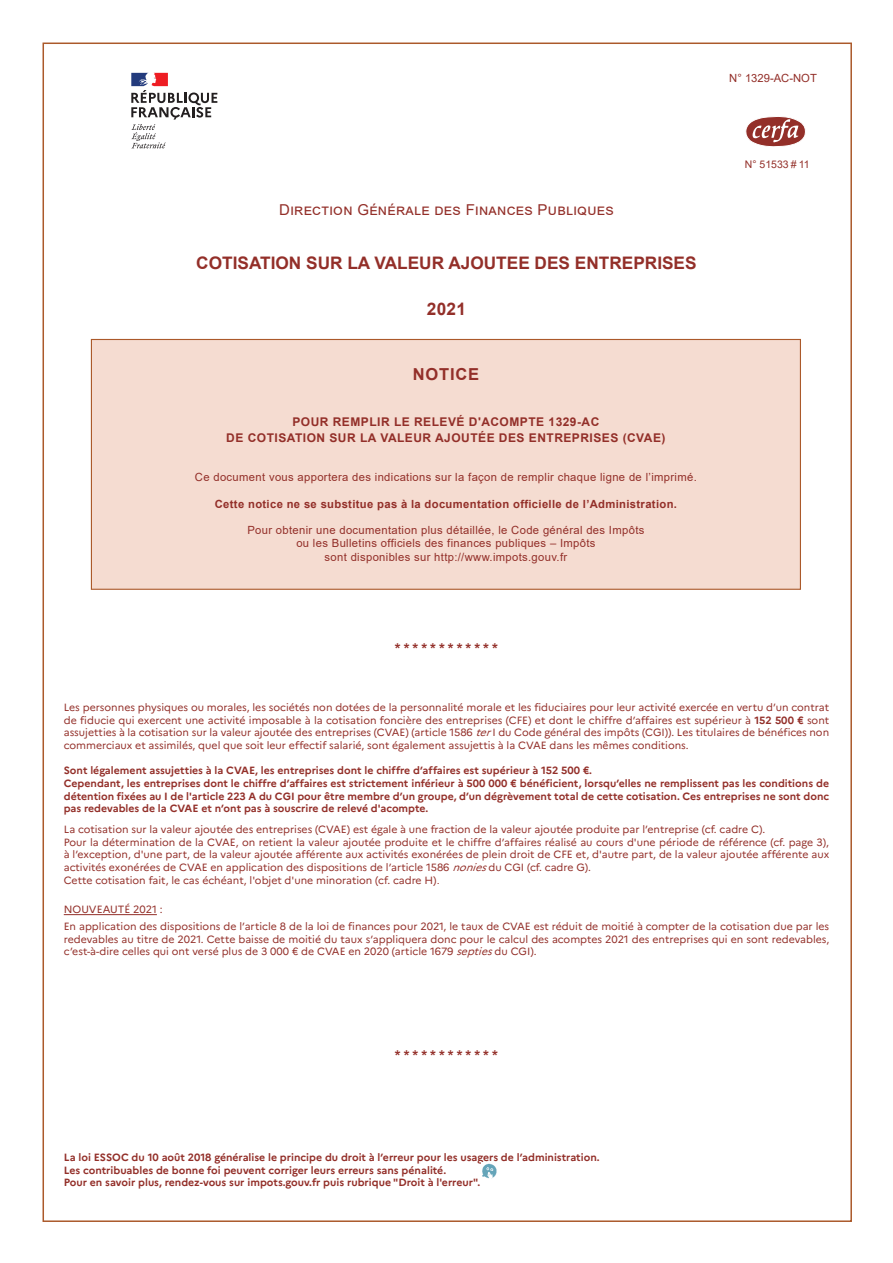
<style>
.page{position:relative;width:893px;height:1263px;background:#fff}
.page>*{position:absolute;margin:0;border:0;box-sizing:border-box;transform-origin:0 0}
.t1{font:700 17.25px "Arial";color:#932f29}
.t2{font:700 16.5px "Arial";letter-spacing:.05em;color:#932f29}
.t3{font:15px "Arial";letter-spacing:.02em;color:#932f29}
.t4{font:700 15px "Arial";color:#932f29}
.t5{font:700 12px/16.5px "Arial";letter-spacing:.04em;color:#932f29;text-align:center}
.t6{font:11.25px/13.5px "Arial";letter-spacing:.03em;color:#932f29;text-align:center}
.t7{font:700 11.25px "Arial";letter-spacing:.03em;color:#932f29}
.t8{font:11.25px "Arial";color:#932f29}
.t9{font:10.5px/12.6px "Marianne";color:#932f29}
.t10{font:700 10.5px/12.6px "Marianne";color:#932f29}
.t11{font:10.5px "Arial";color:#932f29}
.s1{font-weight:700}
.s2{font-style:italic}
.s3{font-family:"Arial"}
</style>
<div class="page">
<svg style="left:131px;top:73px;width:86px;height:75px"></svg>
<svg style="left:745px;top:116px;width:61px;height:31px"></svg>
<div style="left:91px;top:339px;width:709px;height:250px;background:#f5dcd1"></div>
<div style="left:91px;top:339px;width:710px;height:251px;border:1px solid #ab592a"></div>
<hr style="left:64px;top:914px;width:93px;height:1px;background:#932f29">
<img style="left:482px;top:1163px;width:15px;height:16px">
<p class="t8" style="left:729px;top:70px;width:89px">N° 1329-AC-NOT</p>
<h3 class="t3" style="left:279px;top:199px;width:336px">Direction Générale des Finances Publiques</h3>
<h1 class="t1" style="left:196px;top:251px;width:502px">COTISATION SUR LA VALEUR AJOUTEE DES ENTREPRISES</h1>
<h1 class="t1" style="left:427px;top:297px;width:41px">2021</h1>
<h2 class="t2" style="left:413px;top:363px;width:68px">NOTICE</h2>
<p class="t5" style="left:226px;top:413px;width:441px">POUR REMPLIR LE RELEVÉ D'ACOMPTE 1329-AC<br>DE COTISATION SUR LA VALEUR AJOUTÉE DES ENTREPRISES (CVAE)</p>
<p class="t6" style="left:195px;top:470px;width:503px">Ce document vous apportera des indications sur la façon de remplir chaque ligne de l’imprimé.</p>
<p class="t7" style="left:215px;top:496px;width:464px">Cette notice ne se substitue pas à la documentation officielle de l’Administration.</p>
<p class="t6" style="left:247px;top:523px;width:398px">Pour obtenir une documentation plus détaillée, le Code général des Impôts ou les Bulletins officiels des finances publiques – Impôts<br>sont disponibles sur http://www.impots.gouv.fr</p>
<h3 class="t4" style="left:395px;top:638px;width:105px">************</h3>
<p class="t11" style="left:745px;top:157px;width:66px">N° 51533 # 11</p>
<p class="t9" style="left:64px;top:701px;width:767px;text-align:justify">Les personnes physiques ou morales, les sociétés non dotées de la personnalité morale et les fiduciaires pour leur activité exercée en vertu d’un contrat de fiducie qui exercent une activité imposable à la cotisation foncière des entreprises (CFE) et dont le chiffre d’affaires est supérieur à <span class="s1">152 500 €</span> sont assujetties à la cotisation sur la valeur ajoutée des entreprises (CVAE) (article 1586 <span class="s2">ter</span>I du Code général des impôts (CGI)). Les titulaires de bénéfices non commerciaux et assimilés, quel que soit leur effectif salarié, sont également assujettis à la CVAE dans les mêmes conditions.</p>
<p class="t10" style="left:64px;top:764px;width:767px">Sont légalement assujetties à la CVAE, les entreprises dont le chiffre d’affaires est supérieur à 152 500 €.<br>Cependant, les entreprises dont le chiffre d’affaires est strictement inférieur à 500 000 € bénéficient, lorsqu’elles ne remplissent pas les conditions de détention fixées au I de l'article 223 A du CGI pour être membre d’un groupe, d’un dégrèvement total de cette cotisation. Ces entreprises ne sont donc pas redevables de la CVAE et n’ont pas à souscrire de relevé d'acompte.</p>
<p class="t9" style="left:64px;top:823px;width:767px">La cotisation sur la valeur ajoutée des entreprises (CVAE) est égale à une fraction de la valeur ajoutée produite par l’entreprise (cf. cadre C).<br>Pour la détermination de la CVAE, on retient la valeur ajoutée produite et le chiffre d’affaires réalisé au cours d'une période de référence (cf. page 3), à l’exception, d'une part, de la valeur ajoutée afférente aux activités exonérées de plein droit de CFE et, d'autre part, de la valeur ajoutée afférente aux activités exonérées de CVAE en application des dispositions de l’article 1586 <span class="s2">nonies</span>du CGI (cf. cadre G).<br>Cette cotisation fait, le cas échéant, l'objet d'une minoration (cf. cadre H)<span class="s3">.</span></p>
<p class="t9" style="left:64px;top:901px;width:767px;line-height:16.8px">NOUVEAUTÉ 2021 :<br>En application des dispositions de l’article 8 de la loi de finances pour 2021, le taux de CVAE est réduit de moitié à compter de la cotisation due par les</p>
<p class="t9" style="left:64px;top:933px;width:767px">redevables au titre de 2021. Cette baisse de moitié du taux s’appliquera donc pour le calcul des acomptes 2021 des entreprises qui en sont redevables, c’est-à-dire celles qui ont versé plus de 3 000 € de CVAE en 2020 (article 1679 <span class="s2">septies</span>du CGI).</p>
<h3 class="t4" style="left:395px;top:1045px;width:105px">************</h3>
<p class="t10" style="left:64px;top:1151px;width:537px">La loi ESSOC du 10 août 2018 généralise le principe du droit à l’erreur pour les usagers de l’administration.<br>Les contribuables de bonne foi peuvent corriger leurs erreurs sans pénalité.<br>Pour en savoir plus, rendez-vous sur impots.gouv.fr puis rubrique "Droit à l'erreur".</p>
</div>
